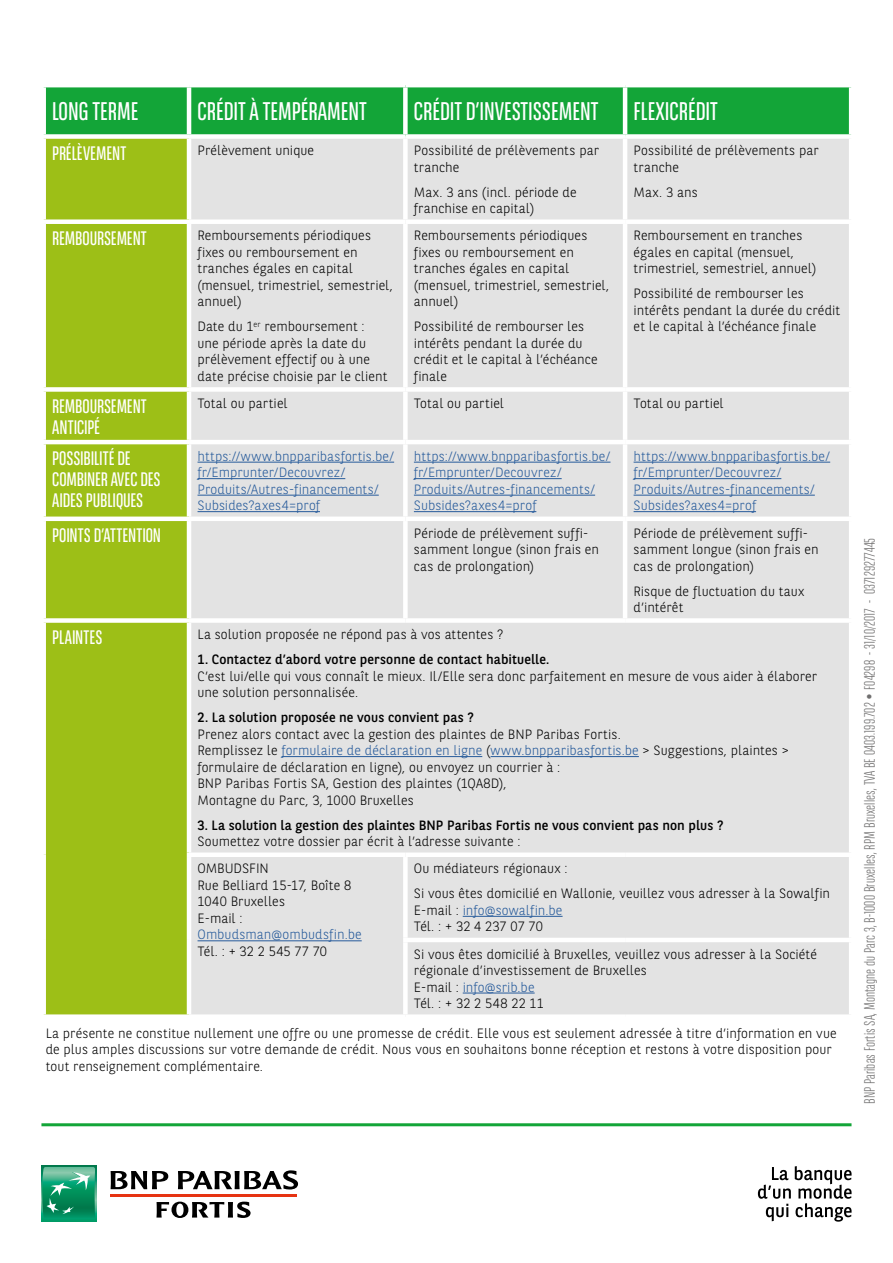
<style>
.page{position:relative;width:893px;height:1263px;background:#fff}
.page>*{position:absolute;margin:0;border:0;box-sizing:border-box;transform-origin:0 0}
.t1{font:25.5px "BNPP Sans Condensed";color:#fff}
.t2{font:19.5px/21px "BNPP Sans Condensed";letter-spacing:-.005em;color:#fff}
.t3{font:300 15px "BNPP Sans Condensed";letter-spacing:.01em;color:#706f6f}
.t4{font:300 13.5px/16.5px "BNPP Sans";letter-spacing:.005em;color:#000}
.t5{font:300 13.5px/16.5px "BNPP Sans";letter-spacing:.01em;color:#275b9b}
.t6{font:13.5px "BNPP Sans";letter-spacing:.01em;color:#000}
.s1{color:#275b9b}
</style>
<div class="page">
<div style="left:41px;top:1166px;width:55px;height:55px;background:#009e6b"></div>
<svg style="left:42px;top:1167px;width:53px;height:49px"></svg>
<hr style="left:111px;top:1194px;width:186px;height:3px;background:#e63312">
<svg style="left:111px;top:1171px;width:57px;height:18px"></svg>
<svg style="left:178px;top:1170px;width:120px;height:19px"></svg>
<svg style="left:156px;top:1201px;width:95px;height:17px"></svg>
<hr style="left:41px;top:1123px;width:810px;height:3px;background:#13a538">
<div style="left:46px;top:87px;width:803px;height:47px;background:#13a538"></div>
<div style="left:46px;top:139px;width:141px;height:875px;background:#9dbf17"></div>
<div style="left:191px;top:139px;width:658px;height:875px;background:#e3e3e3"></div>
<hr style="left:187px;top:87px;width:4px;height:47px;background:#fff">
<div style="left:403px;top:87px;width:5px;height:47px;background:#fff"></div>
<hr style="left:623px;top:87px;width:4px;height:47px;background:#fff">
<div style="left:403px;top:139px;width:5px;height:80px;background:#fff"></div>
<hr style="left:623px;top:139px;width:4px;height:80px;background:#fff">
<div style="left:41px;top:219px;width:148px;height:5px;background:#fff"></div>
<div style="left:189px;top:219px;width:216px;height:5px;background:#fff"></div>
<div style="left:405px;top:219px;width:220px;height:5px;background:#fff"></div>
<div style="left:403px;top:224px;width:5px;height:163px;background:#fff"></div>
<div style="left:625px;top:219px;width:228px;height:5px;background:#fff"></div>
<hr style="left:623px;top:224px;width:4px;height:163px;background:#fff">
<div style="left:41px;top:387px;width:148px;height:5px;background:#fff"></div>
<div style="left:189px;top:387px;width:216px;height:5px;background:#fff"></div>
<div style="left:405px;top:387px;width:220px;height:5px;background:#fff"></div>
<div style="left:403px;top:392px;width:5px;height:48px;background:#fff"></div>
<div style="left:625px;top:387px;width:228px;height:5px;background:#fff"></div>
<hr style="left:623px;top:392px;width:4px;height:48px;background:#fff">
<hr style="left:41px;top:440px;width:148px;height:4px;background:#fff">
<hr style="left:189px;top:440px;width:216px;height:4px;background:#fff">
<hr style="left:405px;top:440px;width:220px;height:4px;background:#fff">
<div style="left:403px;top:444px;width:5px;height:72px;background:#fff"></div>
<hr style="left:625px;top:440px;width:228px;height:4px;background:#fff">
<hr style="left:623px;top:444px;width:4px;height:72px;background:#fff">
<div style="left:41px;top:516px;width:148px;height:5px;background:#fff"></div>
<div style="left:189px;top:516px;width:216px;height:5px;background:#fff"></div>
<div style="left:405px;top:516px;width:220px;height:5px;background:#fff"></div>
<div style="left:403px;top:521px;width:5px;height:97px;background:#fff"></div>
<div style="left:625px;top:516px;width:228px;height:5px;background:#fff"></div>
<hr style="left:623px;top:521px;width:4px;height:97px;background:#fff">
<div style="left:41px;top:618px;width:148px;height:5px;background:#fff"></div>
<div style="left:189px;top:618px;width:216px;height:5px;background:#fff"></div>
<div style="left:405px;top:618px;width:220px;height:5px;background:#fff"></div>
<div style="left:625px;top:618px;width:228px;height:5px;background:#fff"></div>
<div style="left:187px;top:852px;width:218px;height:5px;background:#fff"></div>
<div style="left:405px;top:852px;width:220px;height:5px;background:#fff"></div>
<div style="left:403px;top:857px;width:5px;height:81px;background:#fff"></div>
<div style="left:625px;top:852px;width:228px;height:5px;background:#fff"></div>
<hr style="left:403px;top:938px;width:222px;height:4px;background:#fff">
<div style="left:403px;top:942px;width:5px;height:72px;background:#fff"></div>
<hr style="left:625px;top:938px;width:228px;height:4px;background:#fff">
<hr style="left:198px;top:462px;width:196px;height:1px;background:#275b9b">
<hr style="left:198px;top:478px;width:147px;height:1px;background:#275b9b">
<hr style="left:198px;top:495px;width:181px;height:1px;background:#275b9b">
<hr style="left:198px;top:511px;width:122px;height:1px;background:#275b9b">
<hr style="left:414px;top:462px;width:196px;height:1px;background:#275b9b">
<hr style="left:414px;top:478px;width:148px;height:1px;background:#275b9b">
<hr style="left:414px;top:495px;width:181px;height:1px;background:#275b9b">
<hr style="left:414px;top:511px;width:122px;height:1px;background:#275b9b">
<hr style="left:634px;top:462px;width:196px;height:1px;background:#275b9b">
<hr style="left:634px;top:478px;width:147px;height:1px;background:#275b9b">
<hr style="left:634px;top:495px;width:181px;height:1px;background:#275b9b">
<hr style="left:634px;top:511px;width:122px;height:1px;background:#275b9b">
<hr style="left:282px;top:756px;width:200px;height:1px;background:#275b9b">
<hr style="left:491px;top:756px;width:148px;height:1px;background:#275b9b">
<hr style="left:198px;top:940px;width:164px;height:1px;background:#275b9b">
<hr style="left:463px;top:916px;width:100px;height:1px;background:#275b9b">
<hr style="left:463px;top:993px;width:72px;height:1px;background:#275b9b">
<svg style="left:758px;top:1166px;width:93px;height:56px"></svg>
<h1 class="t1" style="left:52px;top:96px;width:88px">LONG TERME</h1>
<h1 class="t1" style="left:198px;top:96px;width:171px">CRÉDIT À TEMPÉRAMENT</h1>
<h1 class="t1" style="left:414px;top:96px;width:186px">CRÉDIT D’INVESTISSEMENT</h1>
<h1 class="t1" style="left:634px;top:96px;width:86px">FLEXICRÉDIT</h1>
<h2 class="t2" style="left:52px;top:142px;width:76px">PRÉLÈVEMENT</h2>
<p class="t4" style="left:198px;top:142px;width:118px">Prélèvement unique</p>
<p class="t4" style="left:414px;top:142px;width:187px">Possibilité de prélèvements par tranche</p>
<p class="t4" style="left:414px;top:183px;width:164px">Max. 3 ans (incl. période de franchise en capital)</p>
<p class="t4" style="left:634px;top:142px;width:187px">Possibilité de prélèvements par tranche</p>
<p class="t4" style="left:634px;top:183px;width:66px">Max. 3 ans</p>
<h2 class="t2" style="left:52px;top:227px;width:96px">REMBOURSEMENT</h2>
<p class="t4" style="left:198px;top:227px;width:197px">Remboursements périodiques fixes ou remboursement en tranches égales en capital (mensuel, trimestriel, semestriel, annuel)</p>
<p class="t4" style="left:198px;top:318px;width:191px">Date du 1<sup>er</sup> remboursement : une période après la date du prélèvement effectif ou à une date précise choisie par le client</p>
<p class="t4" style="left:414px;top:227px;width:197px">Remboursements périodiques fixes ou remboursement en tranches égales en capital (mensuel, trimestriel, semestriel, annuel)</p>
<p class="t4" style="left:414px;top:318px;width:185px">Possibilité de rembourser les intérêts pendant la durée du crédit et le capital à l’échéance finale</p>
<p class="t4" style="left:634px;top:227px;width:184px">Remboursement en tranches égales en capital (mensuel, trimestriel, semestriel, annuel)</p>
<p class="t4" style="left:634px;top:285px;width:208px">Possibilité de rembourser les intérêts pendant la durée du crédit et le capital à l’échéance finale</p>
<h2 class="t2" style="left:52px;top:395px;width:96px">REMBOURSEMENT<br>ANTICIPÉ</h2>
<p class="t4" style="left:198px;top:395px;width:92px">Total ou partiel</p>
<p class="t4" style="left:414px;top:395px;width:92px">Total ou partiel</p>
<p class="t4" style="left:634px;top:395px;width:92px">Total ou partiel</p>
<h2 class="t2" style="left:52px;top:448px;width:110px">POSSIBILITÉ DE<br>COMBINER AVEC DES<br>AIDES PUBLIQUES</h2>
<p class="t5" style="left:198px;top:447px;width:198px">https://www.bnpparibasfortis.be/ fr/Emprunter/Decouvrez/<br>Produits/Autres-financements/<br>Subsides?axes4=prof</p>
<p class="t5" style="left:414px;top:447px;width:198px">https://www.bnpparibasfortis.be/ fr/Emprunter/Decouvrez/<br>Produits/Autres-financements/<br>Subsides?axes4=prof</p>
<p class="t5" style="left:634px;top:447px;width:198px">https://www.bnpparibasfortis.be/ fr/Emprunter/Decouvrez/<br>Produits/Autres-financements/<br>Subsides?axes4=prof</p>
<h2 class="t2" style="left:52px;top:524px;width:110px">POINTS D’ATTENTION</h2>
<p class="t4" style="left:414px;top:524px;width:187px">Période de prélèvement suffi&shy;samment longue (sinon frais en cas de prolongation)</p>
<p class="t4" style="left:634px;top:524px;width:187px">Période de prélèvement suffi&shy;samment longue (sinon frais en cas de prolongation)</p>
<p class="t4" style="left:634px;top:582px;width:172px">Risque de fluctuation du taux d’intérêt</p>
<h2 class="t2" style="left:52px;top:626px;width:52px">PLAINTES</h2>
<p class="t4" style="left:198px;top:626px;width:307px">La solution proposée ne répond pas à vos attentes ?</p>
<p class="t6" style="left:198px;top:650px;width:353px">1. Contactez d’abord votre personne de contact habituelle.</p>
<p class="t4" style="left:198px;top:667px;width:621px">C’est lui/elle qui vous connaît le mieux. Il/Elle sera donc parfaitement en mesure de vous aider à élaborer une solution personnalisée.</p>
<p class="t6" style="left:198px;top:708px;width:278px">2. La solution proposée ne vous convient pas ?</p>
<p class="t4" style="left:198px;top:725px;width:593px">Prenez alors contact avec la gestion des plaintes de BNP Paribas Fortis.<br>Remplissez le <span class="s1">formulaire de déclaration en ligne</span> (<span class="s1">www.bnpparibasfortis.be</span> &gt; Suggestions, plaintes &gt; formulaire de déclaration en ligne), ou envoyez un courrier à :<br>BNP Paribas Fortis SA, Gestion des plaintes (1QA8D),<br>Montagne du Parc, 3, 1000 Bruxelles</p>
<p class="t6" style="left:198px;top:816px;width:527px">3. La solution la gestion des plaintes BNP Paribas Fortis ne vous convient pas non plus ?</p>
<p class="t4" style="left:198px;top:827px;width:324px;line-height:27.3px">Soumettez votre dossier par écrit à l’adresse suivante :<br>OMBUDSFIN</p>
<p class="t4" style="left:198px;top:876px;width:155px">Rue Belliard 15-17, Boîte 8<br>1040 Bruxelles<br>E-mail :</p>
<p class="t5" style="left:198px;top:926px;width:166px">Ombudsman@ombudsfin.be</p>
<p class="t4" style="left:198px;top:942px;width:131px">Tél. : + 32 2 545 77 70</p>
<p class="t4" style="left:414px;top:856px;width:418px;line-height:25px">Ou médiateurs régionaux :<br>Si vous êtes domicilié en Wallonie, veuillez vous adresser à la Sowalfin</p>
<p class="t4" style="left:414px;top:901px;width:150px">E-mail : <span class="s1">info@sowalfin.be<br></span>Tél. : + 32 4 237 07 70</p>
<p class="t4" style="left:414px;top:945px;width:405px">Si vous êtes domicilié à Bruxelles, veuillez vous adresser à la Société régionale d’investissement de Bruxelles<br>E-mail : <span class="s1">info@srib.be<br></span>Tél. : + 32 2 548 22 11</p>
<p class="t4" style="left:46px;top:1024px;width:793px">La présente ne constitue nullement une offre ou une promesse de crédit. Elle vous est seulement adressée à titre d’information en vue de plus amples discussions sur votre demande de crédit. Nous vous en souhaitons bonne réception et restons à votre disposition pour tout renseignement complémentaire.</p>
<p class="t3" style="left:860px;top:1104px;width:568px;rotate:-90deg">BNP Paribas Fortis SA, Montagne du Parc 3, B-1000 Bruxelles, RPM Bruxelles, TVA BE 0403.199.702 • F04298 - 31/10/2017 - 037129277445</p>
</div>
